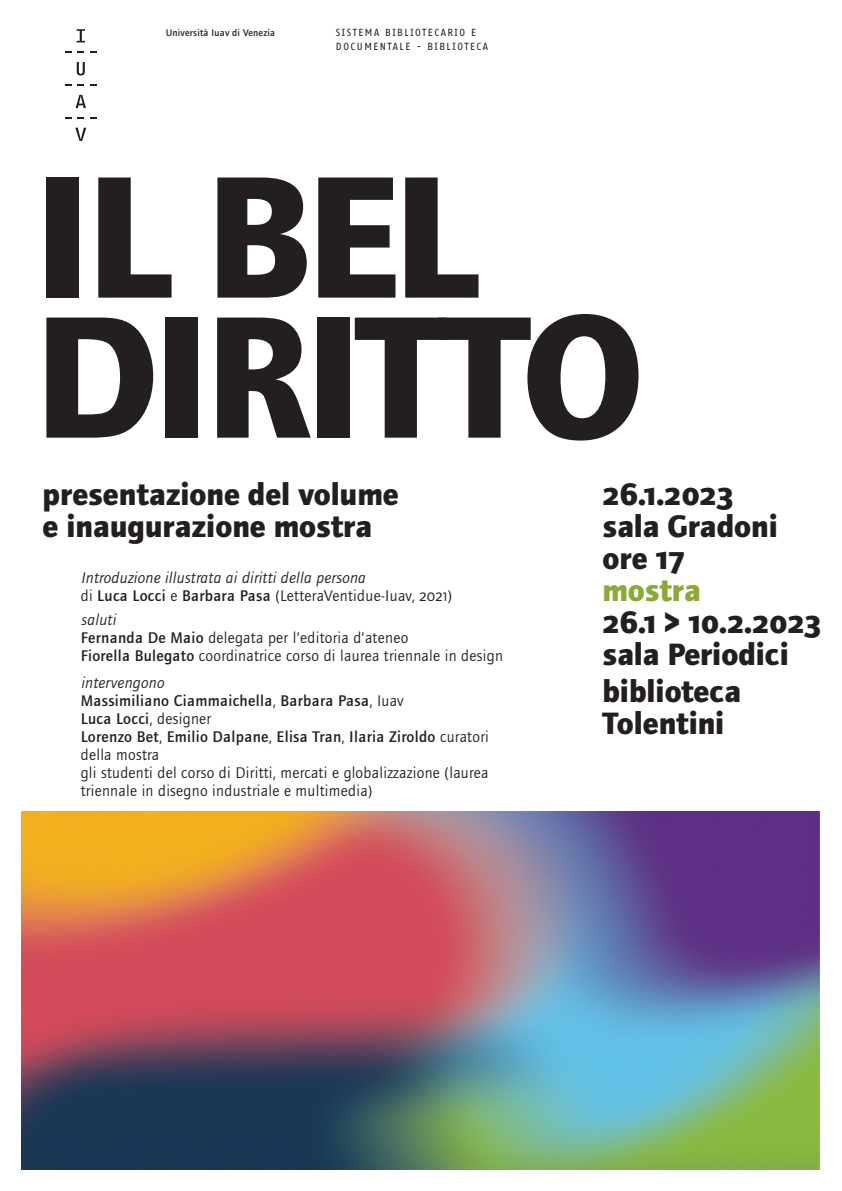
<style>
.page{position:relative;width:842px;height:1191px;background:#fff}
.page>*{position:absolute;margin:0;border:0;box-sizing:border-box;transform-origin:0 0}
.TITOLO{font:700 180px/140px "Foundry Journal";letter-spacing:-.03em;color:#231f20}
.SOTTOTITOLO___INFO{font:700 32px "Foundry Journal";color:#231f20}
.SOTTOTITOLO___INFO-2{font:700 32px "Foundry Journal SC";color:#231f20}
.SOTTOTITOLO___INFO-3{font:700 32px "Foundry Journal";color:#8ca935}
.TESTO_piccolo{font:16px/18px "Foundry Journal";letter-spacing:.02em;color:#231f20}
.TESTO_piccolo-2{font:500 16px/18px "Foundry Journal";letter-spacing:.02em;color:#231f20}
.TESTO_piccolo-3{font:italic 16px "Foundry Journal";letter-spacing:.02em;color:#231f20}
.INTESTAZIONE_maiusco{font:10px/14px "Fago Office Sans";letter-spacing:.15em;color:#231f20}
.INTESTAZIONE_iuav{font:500 10px "Foundry Journal";letter-spacing:.02em;color:#231f20}
.s1{font-weight:500}
.s2{font-family:"Foundry Journal SC"}
.s3{font-weight:400}
</style>
<div class="page">
<svg style="left:77px;top:29px;width:8px;height:13px"></svg>
<svg style="left:65px;top:51px;width:7px;height:2px"></svg>
<svg style="left:78px;top:51px;width:6px;height:2px"></svg>
<svg style="left:90px;top:51px;width:6px;height:2px"></svg>
<svg style="left:77px;top:62px;width:8px;height:13px"></svg>
<svg style="left:65px;top:84px;width:7px;height:2px"></svg>
<svg style="left:78px;top:84px;width:6px;height:2px"></svg>
<svg style="left:90px;top:84px;width:6px;height:2px"></svg>
<svg style="left:76px;top:95px;width:10px;height:13px"></svg>
<svg style="left:65px;top:117px;width:7px;height:2px"></svg>
<svg style="left:78px;top:117px;width:6px;height:2px"></svg>
<svg style="left:90px;top:117px;width:6px;height:2px"></svg>
<svg style="left:75px;top:128px;width:11px;height:13px"></svg>
<img style="left:21px;top:811px;width:799px;height:358px">
<p class="INTESTAZIONE_iuav" style="left:166px;top:27px;width:111px">Università Iuav di Venezia</p>
<p class="INTESTAZIONE_maiusco" style="left:336px;top:26px;width:154px">SISTEMA BIBLIOTECARIO E<br>DOCUMENTALE - BIBLIOTECA</p>
<p class="TITOLO" style="left:34px;top:167px;width:611px">IL BEL<br>DIRITTO</p>
<p class="SOTTOTITOLO___INFO" style="left:43px;top:475px;width:358px">presentazione del volume</p>
<p class="SOTTOTITOLO___INFO" style="left:43px;top:507px;width:331px">e inaugurazione mostra</p>
<p class="TESTO_piccolo-3" style="left:81px;top:569px;width:286px">Introduzione illustrata ai diritti della persona</p>
<p class="TESTO_piccolo" style="left:81px;top:587px;width:373px">di <span class="s1">Luca Locci</span> e <span class="s1">Barbara Pasa</span> (LetteraVentidue-Iuav, <span class="s2">2021</span>)</p>
<p class="TESTO_piccolo-3" style="left:81px;top:611px;width:36px">saluti</p>
<p class="TESTO_piccolo" style="left:81px;top:629px;width:329px"><span class="s1">Fernanda De Maio</span> delegata per l’editoria d’ateneo</p>
<p class="TESTO_piccolo" style="left:81px;top:647px;width:424px"><span class="s1">Fiorella Bulegato</span> coordinatrice corso di laurea triennale in design</p>
<p class="TESTO_piccolo-3" style="left:81px;top:673px;width:85px">intervengono</p>
<p class="TESTO_piccolo-2" style="left:81px;top:691px;width:324px">Massimiliano Ciammaichella<span class="s3">,</span> Barbara Pasa<span class="s3">, Iuav</span></p>
<p class="TESTO_piccolo-2" style="left:81px;top:709px;width:132px">Luca Locci<span class="s3">, designer</span></p>
<p class="TESTO_piccolo-2" style="left:81px;top:727px;width:410px">Lorenzo Bet<span class="s3">,</span> Emilio Dalpane<span class="s3">,</span> Elisa Tran<span class="s3">,</span> Ilaria Ziroldo <span class="s3">curatori della mostra</span></p>
<p class="TESTO_piccolo" style="left:81px;top:763px;width:409px">gli studenti del corso di Diritti, mercati e globalizzazione (laurea triennale in disegno industriale e multimedia)</p>
<p class="SOTTOTITOLO___INFO-2" style="left:602px;top:475px;width:132px">26.1.2023</p>
<p class="SOTTOTITOLO___INFO" style="left:602px;top:507px;width:177px">sala Gradoni</p>
<p class="SOTTOTITOLO___INFO" style="left:602px;top:539px;width:85px">ore <span class="s2">17</span></p>
<p class="SOTTOTITOLO___INFO-3" style="left:602px;top:571px;width:100px">mostra</p>
<p class="SOTTOTITOLO___INFO-2" style="left:602px;top:603px;width:220px">26.1 &gt; 10.2.2023</p>
<p class="SOTTOTITOLO___INFO" style="left:602px;top:635px;width:188px">sala Periodici</p>
<p class="SOTTOTITOLO___INFO" style="left:602px;top:673px;width:140px">biblioteca</p>
<p class="SOTTOTITOLO___INFO" style="left:602px;top:705px;width:123px">Tolentini</p>
</div>
